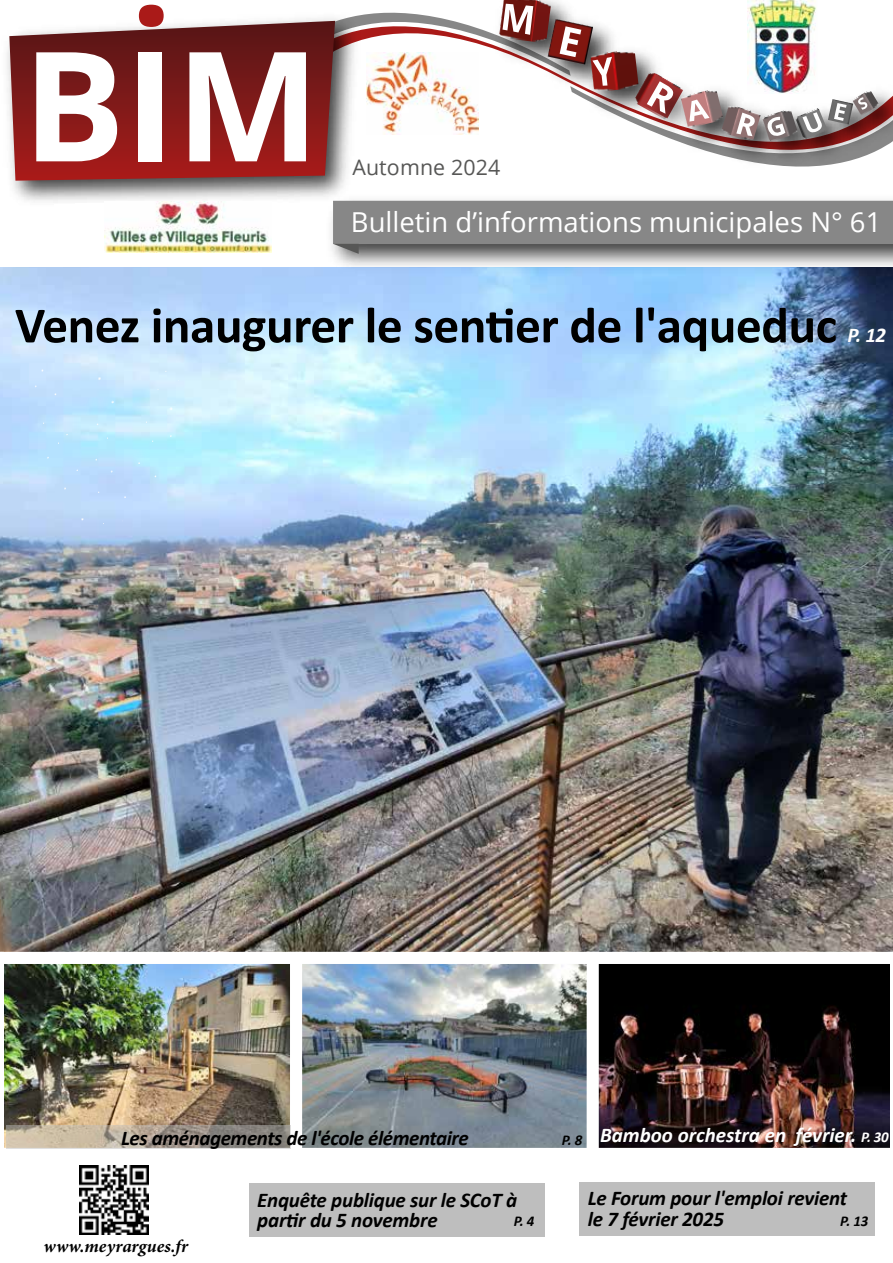
<style>
.page{position:relative;width:893px;height:1263px;background:#fff}
.page>*{position:absolute;margin:0;border:0;box-sizing:border-box;transform-origin:0 0}
.t1{font:700 51px "Calibri";color:#000}
.t2{font:27.45px "Open Sans";color:#fff}
.t3{font:21.3px "Open Sans";letter-spacing:.005em;color:#575756}
.t4{font:italic 700 21px/19.5px "Calibri";letter-spacing:-.015em;color:#000}
.t5{font:italic 700 21px "Calibri";letter-spacing:-.005em;color:#fff}
.t6{font:italic 700 18px "Minion Pro";letter-spacing:.01em;color:#000}
.t7{font:italic 700 15px "Calibri";color:#000}
.s1{font-size:15px}
.s2{font-size:21px}
</style>
<div class="page">
<img style="left:0;top:267px;width:893px;height:685px">
<img style="left:321px;top:200px;width:572px;height:78px">
<svg style="left:333px;top:201px;width:560px;height:53px;background:#828282"></svg>
<img style="left:7px;top:14px;width:360px;height:198px">
<svg style="left:9px;top:21px;width:326px;height:160px;background:#913838"></svg>
<svg style="left:36px;top:52px;width:81px;height:109px"></svg>
<div style="left:139px;top:52px;width:23px;height:109px;background:#fff"></div>
<svg style="left:139px;top:5px;width:25px;height:22px"></svg>
<img style="left:747px;top:0;width:69px;height:94px">
<img style="left:581px;top:19px;width:12px;height:20px">
<svg style="left:189px;top:0;width:392px;height:161px"></svg>
<img style="left:577px;top:39px;width:79px;height:84px">
<img style="left:590px;top:49px;width:49px;height:43px">
<svg style="left:592px;top:57px;width:20px;height:29px"></svg>
<img style="left:633px;top:70px;width:2px;height:50px">
<img style="left:635px;top:69px;width:35px;height:70px">
<svg style="left:647px;top:81px;width:23px;height:33px"></svg>
<img style="left:670px;top:79px;width:88px;height:73px">
<img style="left:680px;top:88px;width:44px;height:40px">
<svg style="left:689px;top:100px;width:20px;height:22px"></svg>
<img style="left:709px;top:96px;width:49px;height:66px">
<img style="left:721px;top:104px;width:30px;height:38px">
<svg style="left:736px;top:113px;width:15px;height:23px"></svg>
<img style="left:751px;top:99px;width:34px;height:67px">
<img style="left:762px;top:108px;width:23px;height:34px">
<svg style="left:767px;top:117px;width:18px;height:19px"></svg>
<img style="left:785px;top:110px;width:74px;height:57px">
<img style="left:795px;top:109px;width:21px;height:31px">
<svg style="left:802px;top:112px;width:14px;height:21px"></svg>
<img style="left:816px;top:108px;width:66px;height:50px">
<img style="left:828px;top:99px;width:13px;height:25px">
<svg style="left:834px;top:103px;width:7px;height:18px"></svg>
<img style="left:841px;top:92px;width:52px;height:56px">
<img style="left:852px;top:91px;width:27px;height:25px">
<svg style="left:858px;top:97px;width:9px;height:13px"></svg>
<img style="left:366px;top:53px;width:112px;height:82px">
<svg style="left:34px;top:384px;width:3px;height:4px"></svg>
<svg style="left:54px;top:392px;width:3px;height:4px"></svg>
<svg style="left:63px;top:486px;width:3px;height:4px"></svg>
<svg style="left:97px;top:376px;width:4px;height:4px"></svg>
<svg style="left:110px;top:400px;width:4px;height:4px"></svg>
<svg style="left:96px;top:422px;width:3px;height:4px"></svg>
<svg style="left:110px;top:469px;width:3px;height:4px"></svg>
<svg style="left:154px;top:474px;width:3px;height:4px"></svg>
<svg style="left:169px;top:406px;width:4px;height:5px"></svg>
<svg style="left:40px;top:368px;width:4px;height:4px"></svg>
<svg style="left:80px;top:517px;width:4px;height:4px"></svg>
<img style="left:4px;top:964px;width:886px;height:185px">
<div style="left:54px;top:204px;width:267px;height:60px;background:#fff"></div>
<img style="left:105px;top:201px;width:166px;height:52px">
<img style="left:79px;top:1165px;width:69px;height:69px">
<div style="left:249px;top:1183px;width:295px;height:53px;background:#bebebe"></div>
<div style="left:579px;top:1182px;width:296px;height:53px;background:#bebebe"></div>
<svg style="left:6px;top:1125px;width:285px;height:23px;background:#aba193"></svg>
<p class="t3" style="left:352px;top:153px;width:149px">Automne 2024</p>
<h2 class="t2" style="left:351px;top:203px;width:532px">Bulletin d’informations municipales N° 61</h2>
<h1 class="t1" style="left:15px;top:289px;width:824px">Venez inaugurer le sentier de l'aqueduc</h1>
<p class="t5" style="left:847px;top:320px;width:40px">P. 12</p>
<p class="t4" style="left:121px;top:1127px;width:349px">Les aménagements de l'école élémentaire</p>
<p class="t5" style="left:562px;top:1121px;width:328px"><sub>P.</sub> <sub>8</sub> Bamboo orchestra en février. <span class="s1">P. 30</span></p>
<p class="t6" style="left:44px;top:1234px;width:146px">www.meyrargues.fr</p>
<p class="t4" style="left:257px;top:1189px;width:262px">Enquête publique sur le SCoT à partir du 5 novembre</p>
<p class="t7" style="left:514px;top:1211px;width:22px">P. 4</p>
<p class="t4" style="left:651px;top:1185px;width:183px">Retour sur les festivi-</p>
<p class="t7" style="left:597px;top:1206px;width:99px"><span class="s2">tés</span> P. 24-25</p>
<p class="t4" style="left:588px;top:1187px;width:261px;line-height:21px">Le Forum pour l'emploi revient le 7 février 2025</p>
<p class="t7" style="left:840px;top:1210px;width:30px">P. 13</p>
</div>
